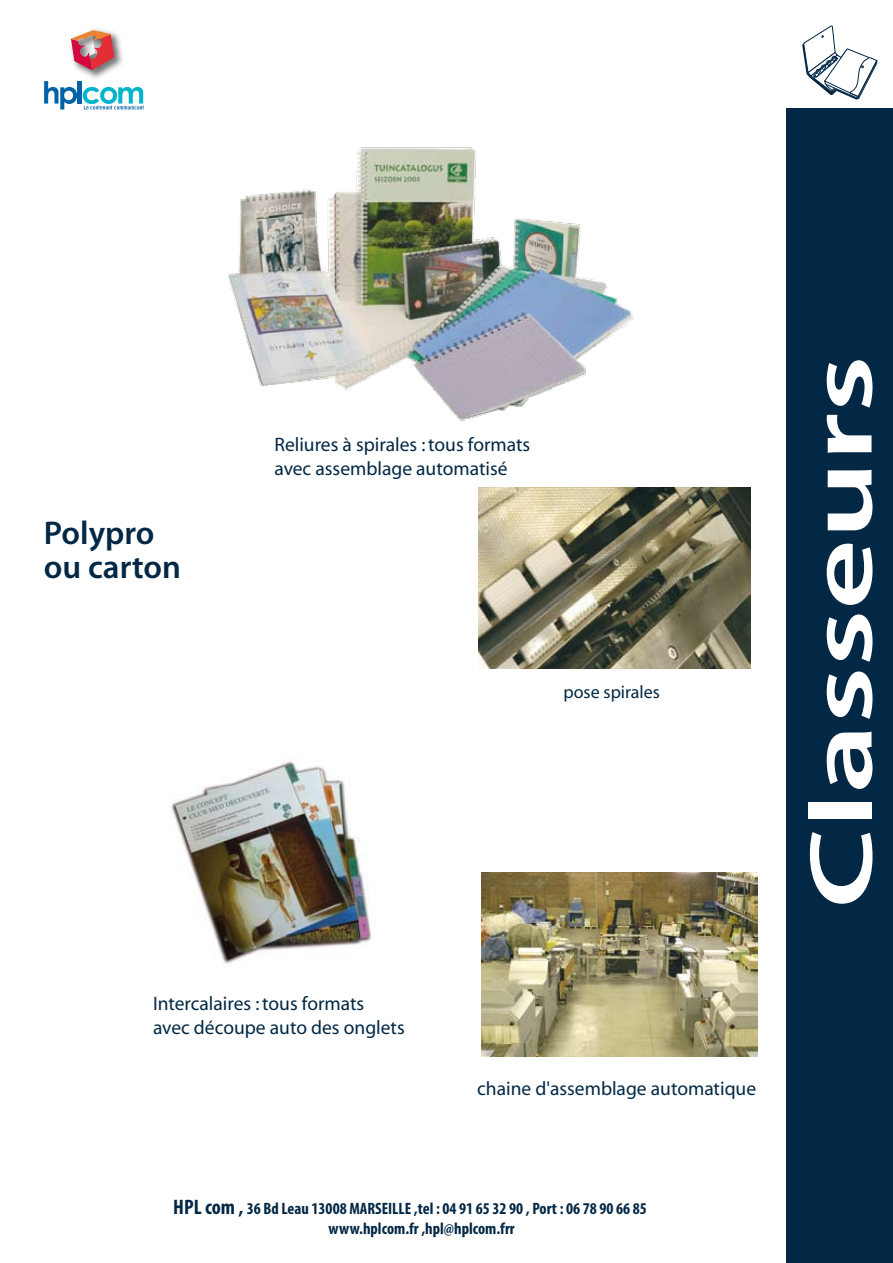
<style>
.page{position:relative;width:893px;height:1263px;background:#fff}
.page>*{position:absolute;margin:0;border:0;box-sizing:border-box;transform-origin:0 0}
.t1{font:600 90px "Myriad Pro";color:#fff;scale:1.52 1}
.t2{font:600 33px/34.5px "Myriad Pro";color:#032845}
.t3{font:19.5px/24px "Myriad";color:#032845}
.t4{font:18px "Myriad";color:#032845}
.t5{font:700 condensed 16.5px/19.8px "Myriad Pro";color:#032845}
.s1{font-size:21px}
</style>
<div class="page">
<div style="left:786px;top:109px;width:106px;height:1154px;background:#032845"></div>
<svg style="left:802px;top:26px;width:76px;height:74px"></svg>
<img style="left:228px;top:147px;width:406px;height:275px">
<img style="left:478px;top:487px;width:272px;height:181px">
<img style="left:70px;top:29px;width:53px;height:54px">
<svg style="left:71px;top:30px;width:43px;height:40px;background:#cf7578"></svg>
<svg style="left:44px;top:81px;width:33px;height:29px"></svg>
<hr style="left:78px;top:81px;width:4px;height:23px;background:#0063a7">
<svg style="left:83px;top:87px;width:61px;height:22px"></svg>
<img style="left:481px;top:873px;width:277px;height:184px">
<img style="left:170px;top:761px;width:201px;height:203px">
<h2 class="t2" style="left:44px;top:515px;width:139px">Polypro ou carton</h2>
<p class="t3" style="left:275px;top:433px;width:257px">Reliures à spirales :tous formats avec assemblage automatisé</p>
<p class="t4" style="left:563px;top:683px;width:98px">pose spirales</p>
<p class="t3" style="left:153px;top:993px;width:253px">Intercalaires :tous formats avec découpe auto des onglets</p>
<p class="t3" style="left:477px;top:1077px;width:280px">chaine d'assemblage automatique</p>
<p class="t5" style="left:328px;top:1198px;width:320px;text-indent:-155px"><span class="s1">HPL com ,</span> 36 Bd Leau 13008 MARSEILLE ,tel : 04 91 65 32 90 , Port : 06 78 90 66 85 www.hplcom.fr ,hpl@hplcom.frr</p>
<h1 class="t1" style="left:784px;top:909px;width:365px;rotate:-90deg">Classeurs</h1>
</div>
